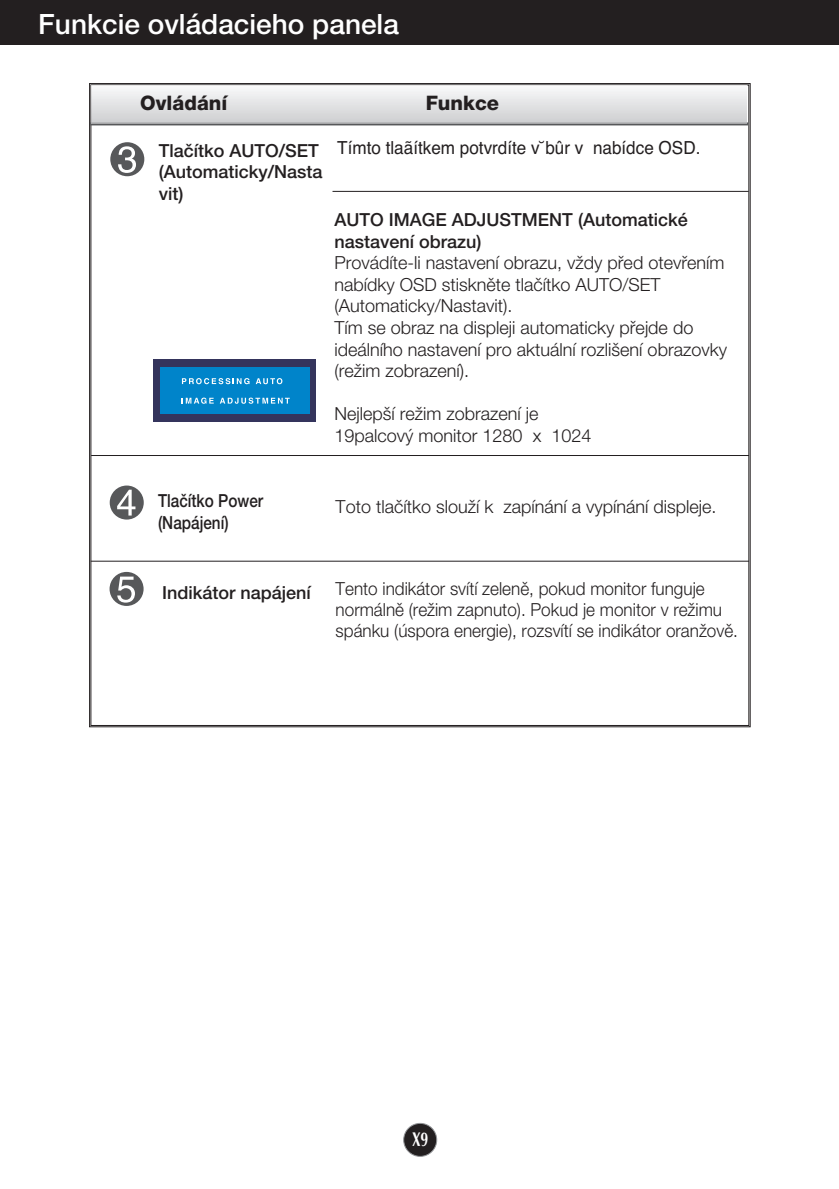
<style>
.page{position:relative;width:839px;height:1189px;background:#fff}
.page>*{position:absolute;margin:0;border:0;box-sizing:border-box;transform-origin:0 0}
.t1{font:500 28px "Helvetica Neue CE";color:#fff}
.t2{font:800 20px "Helvetica Neue CE";color:#231f20}
.t3{font:700 20px "Optima";color:#fff;scale:.7 1}
.t4{font:300 18px/21.6px "Helvetica Neue CE";color:#231f20}
.t5{font:300 18px/21px "Helvetica Neue CE";color:#231f20;scale:.95 1}
.t6{font:500 18px/21.6px "Helvetica Neue CE";color:#231f20}
.t7{font:18px "Helvetica";color:#231f20;scale:.95 1}
.t8{font:500 18px/21.6px "Helvetica Neue CE";color:#231f20;scale:.85 1}
.s1{font-family:"Helvetica Neue CE";font-weight:500}
</style>
<div class="page">
<div style="left:403px;top:1123px;width:34px;height:33px;background:#231f20;border-radius:50%"></div>
<div style="left:403px;top:1123px;width:34px;height:34px;border:2px solid #939598;border-radius:50%"></div>
<div style="left:0;top:0;width:839px;height:45px;background:#231f20"></div>
<hr style="left:90px;top:122px;width:658px;height:3px;background:#57585a">
<div style="left:110px;top:142px;width:34px;height:34px;background:#57585a;border-radius:50%"></div>
<svg style="left:118px;top:146px;width:18px;height:27px"></svg>
<hr style="left:91px;top:455px;width:658px;height:1px;background:#231f20">
<hr style="left:91px;top:561px;width:658px;height:1px;background:#231f20">
<div style="left:110px;top:485px;width:34px;height:34px;background:#57585a;border-radius:50%"></div>
<svg style="left:117px;top:490px;width:18px;height:25px"></svg>
<hr style="left:332px;top:191px;width:416px;height:1px;background:#231f20">
<hr style="left:92px;top:85px;width:655px;height:2px;background:#fafafa">
<hr style="left:92px;top:87px;width:655px;height:2px;background:#f6f6f7">
<hr style="left:92px;top:89px;width:655px;height:3px;background:#f2f3f4">
<hr style="left:92px;top:92px;width:655px;height:2px;background:#eeeeef">
<hr style="left:92px;top:94px;width:655px;height:2px;background:#eaebec">
<hr style="left:92px;top:96px;width:655px;height:3px;background:#e6e7e9">
<hr style="left:92px;top:99px;width:655px;height:2px;background:#e1e2e4">
<hr style="left:92px;top:101px;width:655px;height:2px;background:#dedfe1">
<hr style="left:92px;top:103px;width:655px;height:3px;background:#dbdcde">
<hr style="left:92px;top:106px;width:655px;height:2px;background:#d7d8da">
<hr style="left:92px;top:108px;width:655px;height:2px;background:#d4d5d7">
<hr style="left:92px;top:110px;width:655px;height:3px;background:#d0d1d3">
<hr style="left:92px;top:113px;width:655px;height:2px;background:#cccdcf">
<hr style="left:92px;top:115px;width:655px;height:2px;background:#c9cacc">
<hr style="left:92px;top:117px;width:655px;height:3px;background:#c6c7c9">
<hr style="left:92px;top:120px;width:655px;height:2px;background:#c2c3c5">
<hr style="left:92px;top:122px;width:655px;height:1px;background:#bfc0c3">
<div style="left:153px;top:359px;width:163px;height:62px;background:#34345c"></div>
<div style="left:160px;top:367px;width:150px;height:47px;background:#0084ca"></div>
<svg style="left:182px;top:378px;width:67px;height:6px"></svg>
<svg style="left:256px;top:378px;width:26px;height:6px"></svg>
<svg style="left:182px;top:397px;width:32px;height:7px"></svg>
<svg style="left:220px;top:397px;width:70px;height:7px"></svg>
<div style="left:110px;top:572px;width:34px;height:34px;background:#57585a;border-radius:50%"></div>
<svg style="left:117px;top:576px;width:18px;height:26px"></svg>
<h1 class="t1" style="left:38px;top:14px;width:362px">Funkcie ovládacieho panela</h1>
<p class="t2" style="left:140px;top:95px;width:89px">Ovládání</p>
<p class="t2" style="left:426px;top:95px;width:75px">Funkce</p>
<p class="t7" style="left:159px;top:141px;width:571px"><span class="s1">Tlaãítko AUTO/SET</span> Tímto tlaãítkem potvrdíte v˘bûr v nabídce OSD.</p>
<p class="t6" style="left:159px;top:162px;width:165px">(Automaticky/Nasta vit)</p>
<p class="t6" style="left:334px;top:210px;width:355px">AUTO IMAGE ADJUSTMENT (Automatické nastavení obrazu)</p>
<p class="t4" style="left:334px;top:253px;width:394px">Provádíte-li nastavení obrazu, vÏdy pfied otevfiením nabídky OSD stisknûte tlaãítko AUTO/SET (Automaticky/Nastavit).<br>Tím se obraz na displeji automaticky pfiejde do ideálního nastavení pro aktuální rozli‰ení obrazovky (reÏim zobrazení).</p>
<p class="t4" style="left:334px;top:405px;width:258px">Nejlep‰í reÏim zobrazení je<br>19palcov˘ monitor 1280 x 1024</p>
<p class="t8" style="left:158px;top:491px;width:125px">Tlaãítko Power (Napájení)</p>
<p class="t6" style="left:162px;top:583px;width:150px">Indikátor napájení</p>
<p class="t4" style="left:336px;top:497px;width:382px">Toto tlaãítko slouÏí k zapínání a vypínání displeje.</p>
<p class="t5" style="left:336px;top:579px;width:425px">Tento indikátor svítí zelenû, pokud monitor funguje normálnû (reÏim zapnuto). Pokud je monitor v reÏimu spánku (úspora energie), rozsvítí se indikátor oranÏovû.</p>
<p class="t3" style="left:412px;top:1131px;width:24px">X9</p>
</div>
